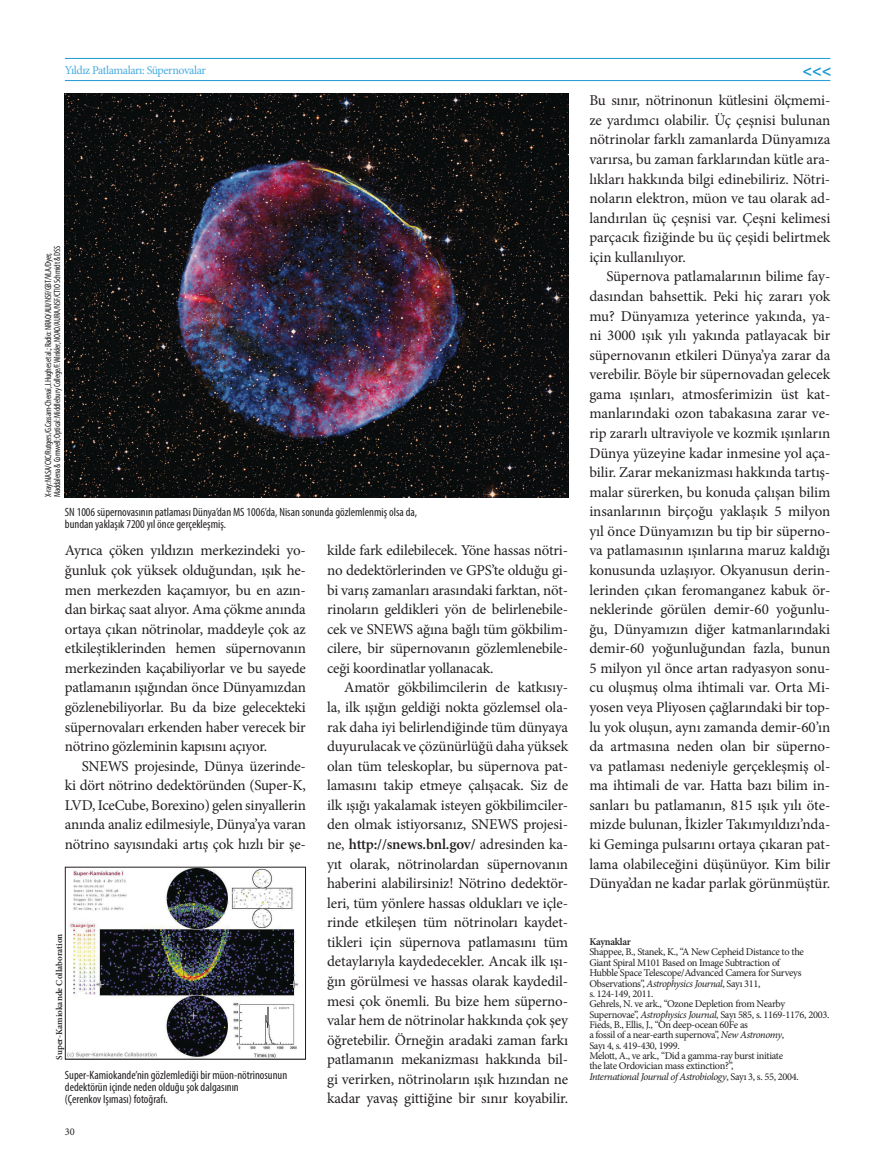
<style>
.page{position:relative;width:892px;height:1172px;background:#fff}
.page>*{position:absolute;margin:0;border:0;box-sizing:border-box;transform-origin:0 0}
.t1{font:700 16.2px "Myriad Pro";color:#1d99d6}
.t2{font:15px/19.5px "Minion Pro";letter-spacing:-.015em;color:#231f20;text-align:justify}
.t3{font:condensed 12px/12px "Myriad Pro";color:#231f20}
.t4{font:12px "Minion Pro";letter-spacing:-.035em;color:#48ace0}
.t5{font:10.35px/10.4px "Minion Pro";letter-spacing:-.03em;color:#231f20}
.t6{font:600 10.35px "Minion Pro";letter-spacing:-.03em;color:#231f20}
.t7{font:condensed 9px/9px "Myriad Pro";letter-spacing:-.03em;color:#231f20}
.t8{font:600 9px "Minion Pro";color:#231f20}
.s1{font-weight:600}
.s2{font-style:italic}
</style>
<div class="page">
<hr style="left:65px;top:58px;width:765px;height:1px;background:#1d99d6">
<hr style="left:65px;top:80px;width:765px;height:1px;background:#1d99d6">
<img style="left:67px;top:868px;width:231px;height:189px">
<div style="left:65px;top:866px;width:241px;height:193px;border:1px solid #231f20"></div>
<img style="left:65px;top:93px;width:503px;height:404px">
<p class="t4" style="left:65px;top:62px;width:142px">Yıldız Patlamaları: Süpernovalar</p>
<p class="t7" style="left:44px;top:497px;width:253px;rotate:-90deg">X-ray: NASA/CXC/Rutgers/G.Cassam-Chenaï, J.Hughes et al.; Radio: NRAO/AUI/NSF/GBT/VLA/Dyer,<br>Maddalena &amp; Cornwell; Optical: Middlebury College/F.Winkler, NOAO/AURA/NSF/CTIO Schmidt &amp; DSS</p>
<p class="t3" style="left:65px;top:505px;width:354px">SN 1006 süpernovasının patlaması Dünya’dan MS 1006’da, Nisan sonunda gözlemlenmiş olsa da, bundan yaklaşık 7200 yıl önce gerçekleşmiş.</p>
<p class="t2" style="left:65px;top:540px;width:242px">Ayrıca çöken yıldızın merkezindeki yo&shy;ğunluk çok yüksek olduğundan, ışık he&shy;men merkezden kaçamıyor, bu en azın&shy;dan birkaç saat alıyor. Ama çökme anında ortaya çıkan nötrinolar, maddeyle çok az etkileştiklerinden hemen süpernovanın merkezinden kaçabiliyorlar ve bu sayede patlamanın ışığından önce Dünyamızdan gözlenebiliyorlar. Bu da bize gelecekteki süpernovaları erkenden haber verecek bir nötrino gözleminin kapısını açıyor.</p>
<p class="t2" style="left:65px;top:756px;width:242px;text-indent:17px">SNEWS projesinde, Dünya üzerinde&shy;ki dört nötrino dedektöründen (Super-K, LVD, IceCube, Borexino) gelen sinyallerin anında analiz edilmesiyle, Dünya’ya varan nötrino sayısındaki artış çok hızlı bir şe-</p>
<p class="t8" style="left:53px;top:1059px;width:127px;rotate:-90deg">Super-Kamiokande Collaboration</p>
<p class="t3" style="left:65px;top:1068px;width:224px">Super-Kamiokande’nin gözlemlediği bir müon-nötrinosunun dedektörün içinde neden olduğu şok dalgasının<br>(Çerenkov Işıması) fotoğrafı.</p>
<p class="t5" style="left:65px;top:1126px;width:11px">30</p>
<p class="t2" style="left:327px;top:540px;width:242px">kilde fark edilebilecek. Yöne hassas nötri&shy;no dedektörlerinden ve GPS’te olduğu gi&shy;bi varış zamanları arasındaki farktan, nöt&shy;rinoların geldikleri yön de belirlenebile&shy;cek ve SNEWS ağına bağlı tüm gökbilim&shy;cilere, bir süpernovanın gözlemlenebile&shy;ceği koordinatlar yollanacak.</p>
<p class="t2" style="left:327px;top:677px;width:242px;text-indent:17px">Amatör gökbilimcilerin de katkısıy&shy;la, ilk ışığın geldiği nokta gözlemsel ola&shy;rak daha iyi belirlendiğinde tüm dünyaya duyurulacak ve çözünürlüğü daha yüksek olan tüm teleskoplar, bu süpernova pat&shy;lamasını takip etmeye çalışacak. Siz de ilk ışığı yakalamak isteyen gökbilimciler&shy;den olmak istiyorsanız, SNEWS projesi&shy;ne, <span class="s1">http://snews.bnl.gov/</span> adresinden ka&shy;yıt olarak, nötrinolardan süpernovanın haberini alabilirsiniz! Nötrino dedektör&shy;leri, tüm yönlere hassas oldukları ve içle&shy;rinde etkileşen tüm nötrinoları kaydet&shy;tikleri için süpernova patlamasını tüm detaylarıyla kaydedecekler. Ancak ilk ışı&shy;ğın görülmesi ve hassas olarak kaydedil&shy;mesi çok önemli. Bu bize hem süperno&shy;valar hem de nötrinolar hakkında çok şey öğretebilir. Örneğin aradaki zaman farkı patlamanın mekanizması hakkında bil&shy;gi verirken, nötrinoların ışık hızından ne kadar yavaş gittiğine bir sınır koyabilir.</p>
<p class="t1" style="left:802px;top:60px;width:30px">&lt;&lt;&lt;</p>
<p class="t2" style="left:589px;top:91px;width:242px">Bu sınır, nötrinonun kütlesini ölçmemi&shy;ze yardımcı olabilir. Üç çeşnisi bulunan nötrinolar farklı zamanlarda Dünyamıza varırsa, bu zaman farklarından kütle ara&shy;lıkları hakkında bilgi edinebiliriz. Nötri&shy;noların elektron, müon ve tau olarak ad&shy;landırılan üç çeşnisi var. Çeşni kelimesi parçacık fiziğinde bu üç çeşidi belirtmek için kullanılıyor.</p>
<p class="t2" style="left:589px;top:267px;width:242px;text-indent:17px">Süpernova patlamalarının bilime fay&shy;dasından bahsettik. Peki hiç zararı yok mu? Dünyamıza yeterince yakında, ya&shy;ni 3000 ışık yılı yakında patlayacak bir süpernovanın etkileri Dünya’ya zarar da verebilir. Böyle bir süpernovadan gelecek gama ışınları, atmosferimizin üst kat&shy;manlarındaki ozon tabakasına zarar ve&shy;rip zararlı ultraviyole ve kozmik ışınların Dünya yüzeyine kadar inmesine yol aça&shy;bilir. Zarar mekanizması hakkında tartış&shy;malar sürerken, bu konuda çalışan bilim insanlarının birçoğu yaklaşık 5 milyon yıl önce Dünyamızın bu tip bir süperno&shy;va patlamasının ışınlarına maruz kaldığı konusunda uzlaşıyor. Okyanusun derin&shy;lerinden çıkan feromanganez kabuk ör&shy;neklerinde görülen demir-60 yoğunlu&shy;ğu, Dünyamızın diğer katmanlarındaki demir-60 yoğunluğundan fazla, bunun 5 milyon yıl önce artan radyasyon sonu&shy;cu oluşmuş olma ihtimali var. Orta Mi&shy;yosen veya Pliyosen çağlarındaki bir top&shy;lu yok oluşun, aynı zamanda demir-60’ın da artmasına neden olan bir süperno&shy;va patlaması nedeniyle gerçekleşmiş ol&shy;ma ihtimali de var. Hatta bazı bilim in&shy;sanları bu patlamanın, 815 ışık yılı öte&shy;mizde bulunan, İkizler Takımyıldızı’nda&shy;ki Geminga pulsarını ortaya çıkaran pat&shy;lama olabileceğini düşünüyor. Kim bilir Dünya’dan ne kadar parlak görünmüştür.</p>
<p class="t6" style="left:589px;top:934px;width:43px">Kaynaklar</p>
<p class="t5" style="left:589px;top:946px;width:241px">Shappee, B., Stanek, K., “A New Cepheid Distance to the<br>Giant Spiral M101 Based on Image Subtraction of<br>Hubble Space Telescope/Advanced Camera for Surveys Observations”, <span class="s2">Astrophysics Journal</span>, Sayı 311,<br>s. 124-149, 2011.<br>Gehrels, N. ve ark., “Ozone Depletion from Nearby Supernovae”, <span class="s2">Astrophysics Journal</span>, Sayı 585, s. 1169-1176, 2003.<br>Fieds, B., Ellis, J., “On deep-ocean 60Fe as<br>a fossil of a near-earth supernova”, <span class="s2">New Astronomy</span>,<br>Sayı 4, s. 419-430, 1999.<br>Melott, A., ve ark., “Did a gamma-ray burst initiate<br>the late Ordovician mass extinction?”,<br><span class="s2">International Journal of Astrobiology</span>, Sayı 3, s. 55, 2004.</p>
</div>
